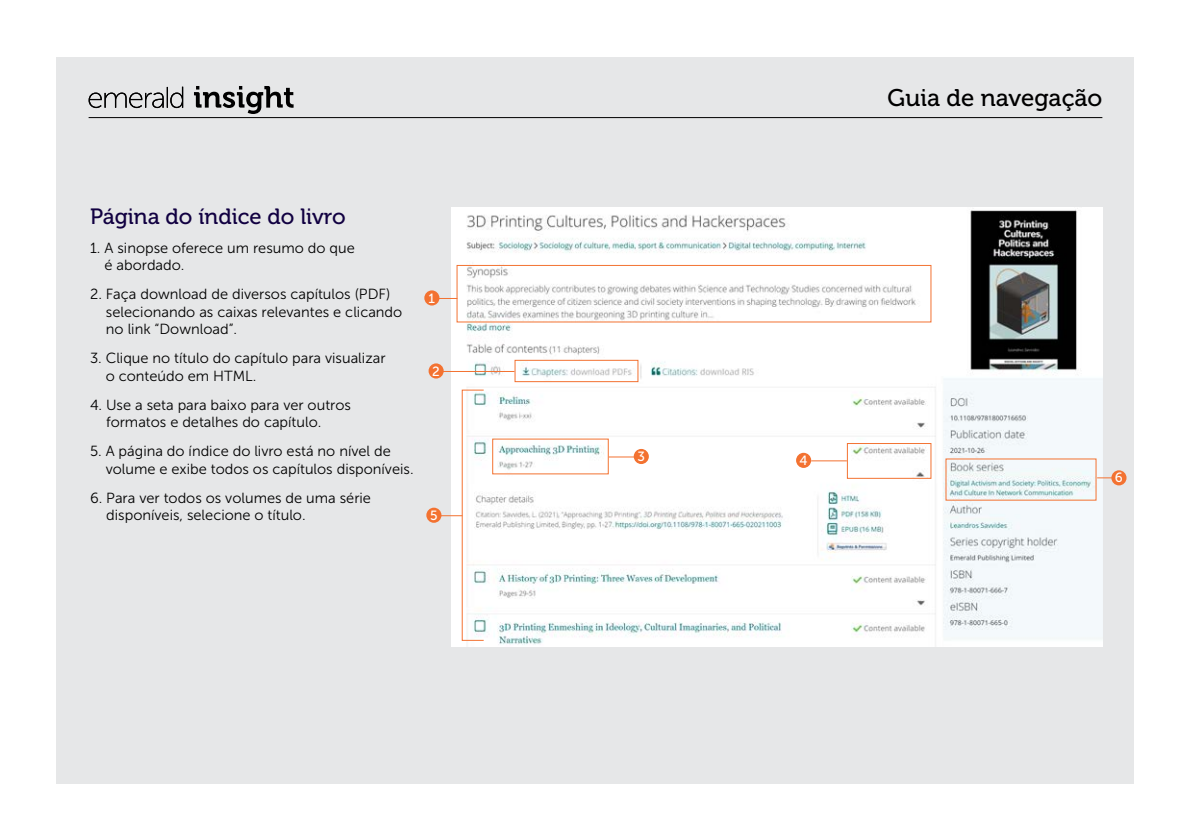
<style>
.page{position:relative;width:1191px;height:840px;background:#fff}
.page>*{position:absolute;margin:0;border:0;box-sizing:border-box;transform-origin:0 0}
.t1{font:24px "Museo 500";color:#000}
.t2{font:22px "Museo 500";color:#110041}
.t3{font:14.6px/17.6px "Museo Sans 300";color:#000}
.t4{font:13.4px "Museo Sans 500";color:#fff}
</style>
<div class="page">
<div style="left:57px;top:57px;width:1077px;height:725px;background:#e6e7e8"></div>
<hr style="left:89px;top:117px;width:1013px;height:1px;background:#000">
<svg style="left:89px;top:86px;width:204px;height:28px"></svg>
<img style="left:451px;top:207px;width:651px;height:439px">
<div style="left:462px;top:389px;width:22px;height:251px;border:1px solid #f37231"></div>
<div style="left:456px;top:265px;width:475px;height:57px;border:1px solid #f37231"></div>
<div style="left:847px;top:443px;width:84px;height:35px;border:1px solid #f37231"></div>
<div style="left:514px;top:359px;width:124px;height:23px;border:1px solid #f37231"></div>
<svg style="left:441px;top:515px;width:21px;height:1px"></svg>
<div style="left:426px;top:507px;width:15px;height:15px;background:#f37231;border-radius:50%"></div>
<hr style="left:439px;top:371px;width:75px;height:1px;background:#f37231">
<div style="left:428px;top:363px;width:16px;height:15px;background:#f37231;border-radius:50%"></div>
<hr style="left:609px;top:456px;width:35px;height:1px;background:#f37231">
<hr style="left:811px;top:460px;width:36px;height:1px;background:#f37231">
<svg style="left:1097px;top:477px;width:14px;height:1px"></svg>
<div style="left:634px;top:448px;width:15px;height:16px;background:#f37231;border-radius:50%"></div>
<div style="left:1111px;top:470px;width:15px;height:15px;background:#f37231;border-radius:50%"></div>
<div style="left:796px;top:452px;width:15px;height:15px;background:#f37231;border-radius:50%"></div>
<svg style="left:439px;top:298px;width:18px;height:1px"></svg>
<div style="left:424px;top:290px;width:15px;height:15px;background:#f37231;border-radius:50%"></div>
<p class="t2" style="left:90px;top:204px;width:257px">Página do índice do livro</p>
<p class="t3" style="left:104px;top:239px;width:252px;text-indent:-14px">1. A sinopse oferece um resumo do que é abordado.</p>
<p class="t3" style="left:106px;top:285px;width:298px;text-indent:-16px">2. Faça download de diversos capítulos (PDF) selecionando as caixas relevantes e clicando no link “Download”.</p>
<p class="t3" style="left:106px;top:349px;width:281px;text-indent:-16px">3. Clique no título do capítulo para visualizar o conteúdo em HTML.</p>
<p class="t3" style="left:106px;top:395px;width:246px;text-indent:-16px">4. Use a seta para baixo para ver outros formatos e detalhes do capítulo.</p>
<p class="t3" style="left:106px;top:442px;width:309px;text-indent:-16px">5. A página do índice do livro está no nível de volume e exibe todos os capítulos disponíveis.</p>
<p class="t3" style="left:106px;top:488px;width:266px;text-indent:-16px">6. Para ver todos os volumes de uma série disponíveis, selecione o título.</p>
<p class="t4" style="left:428px;top:290px;width:8px">1</p>
<p class="t4" style="left:432px;top:363px;width:9px">2</p>
<p class="t4" style="left:430px;top:507px;width:9px">5</p>
<p class="t4" style="left:637px;top:449px;width:9px">3</p>
<h1 class="t1" style="left:887px;top:84px;width:216px">Guia de navegação</h1>
<p class="t4" style="left:799px;top:452px;width:10px">4</p>
<p class="t4" style="left:1115px;top:470px;width:9px">6</p>
</div>
